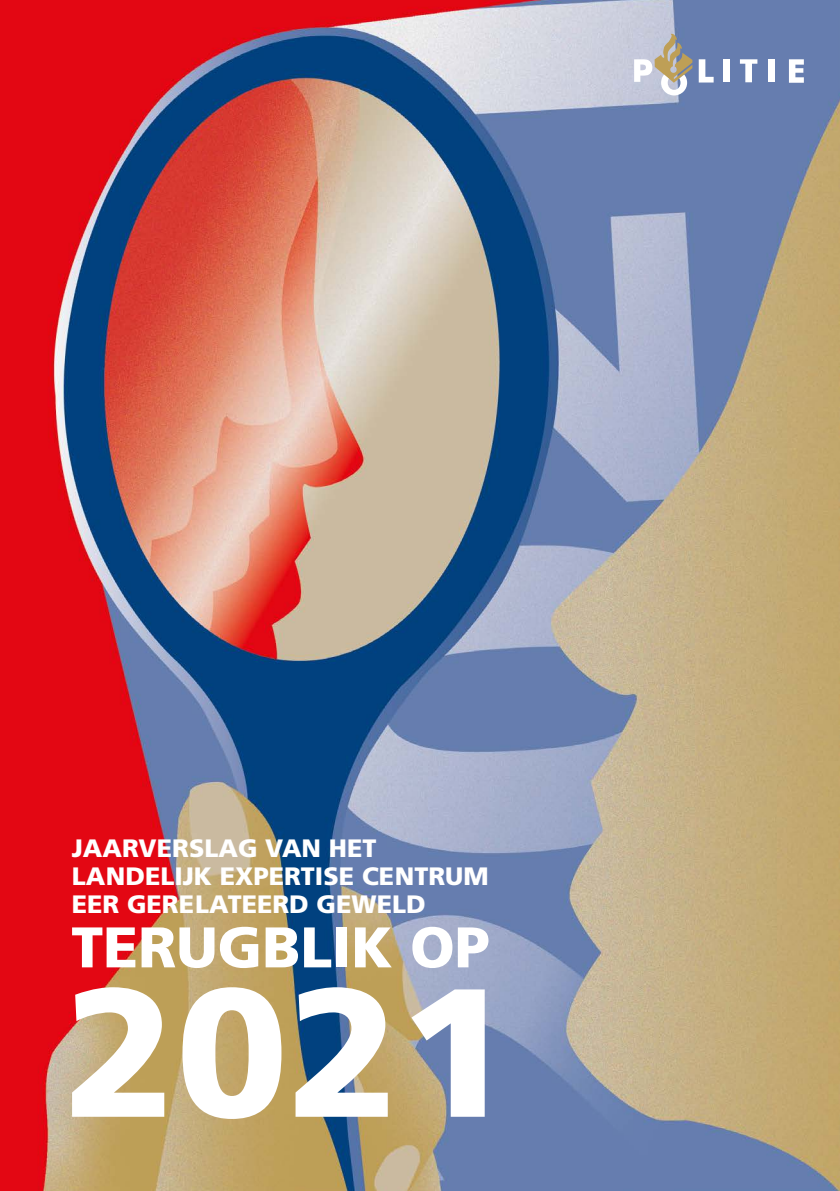
<style>
.page{position:relative;width:840px;height:1191px;background:#fff}
.page>*{position:absolute;margin:0;border:0;box-sizing:border-box;transform-origin:0 0}
.t1{font:900 182.4px "Frutiger";color:#fff}
.t2{font:900 57.2px "Frutiger";color:#fff}
.t3{font:900 25.2px/28.2px "Frutiger";color:#fff}
</style>
<div class="page">
<img style="left:0;top:0;width:839px;height:1191px">
<svg style="left:698px;top:59px;width:15px;height:23px"></svg>
<div style="left:722px;top:59px;width:7px;height:23px;background:#fff"></div>
<svg style="left:739px;top:59px;width:18px;height:23px"></svg>
<div style="left:768px;top:59px;width:6px;height:23px;background:#fff"></div>
<svg style="left:788px;top:59px;width:15px;height:24px"></svg>
<svg style="left:633px;top:33px;width:59px;height:62px;background:#bcbbbd"></svg>
<p class="t3" style="left:72px;top:833px;width:418px">JAARVERSLAG VAN HET<br>LANDELIJK EXPERTISE CENTRUM<br>EER GERELATEERD GEWELD</p>
<h2 class="t2" style="left:71px;top:912px;width:419px">TERUGBLIK OP</h2>
<h1 class="t1" style="left:64px;top:942px;width:448px">2021</h1>
</div>
